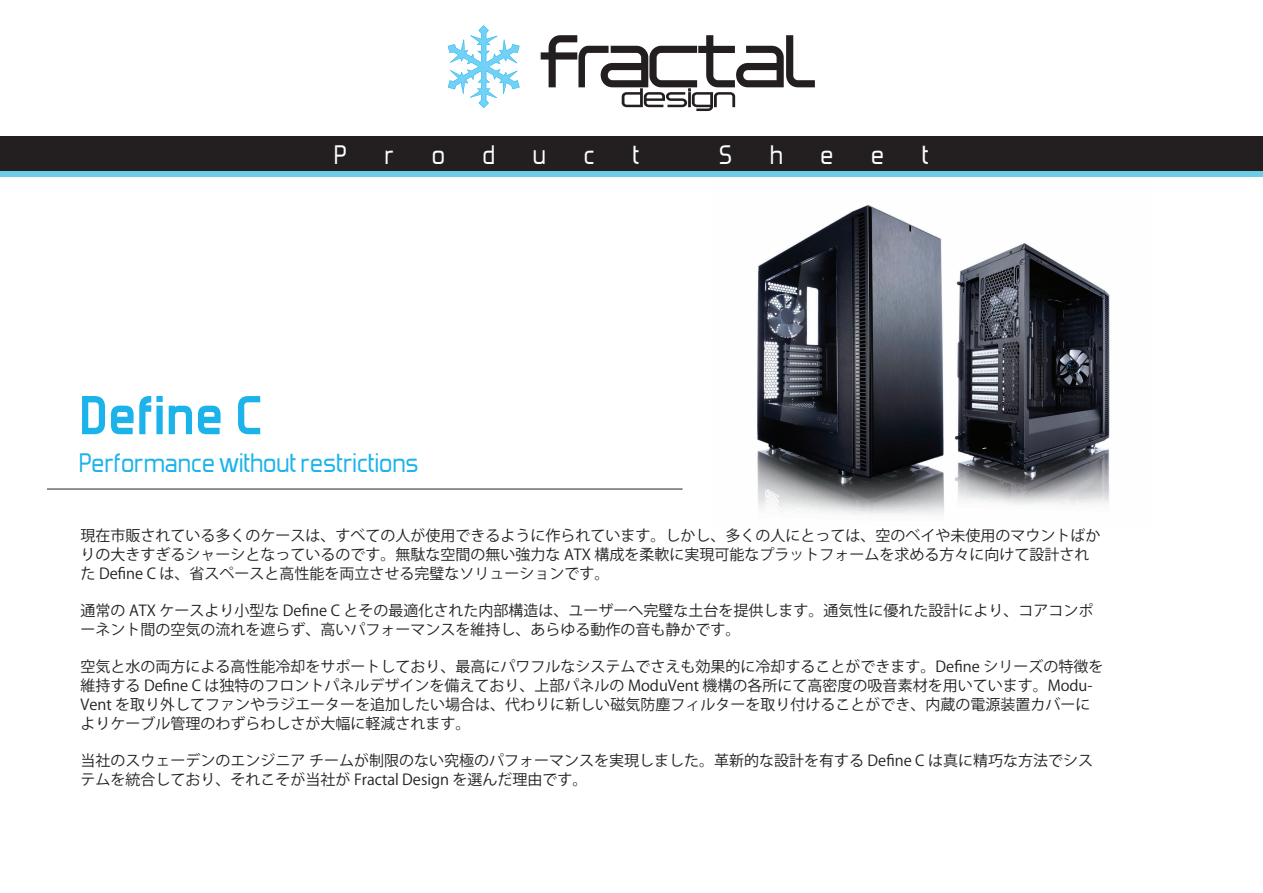
<style>
.page{position:relative;width:1263px;height:893px;background:#fff}
.page>*{position:absolute;margin:0;border:0;box-sizing:border-box;transform-origin:0 0}
.t1{font:700 60.75px "Forgotten Futurist";color:#1bb3e9}
.t2{font:31.5px "Forgotten Futurist";color:#1bb3e9}
.t3{font:31.5px "Forgotten Futurist";letter-spacing:1.2em;color:#fff}
.t4{font:15px/18.8px "Koz Go Pr 6 N";color:#231f20}
</style>
<div class="page">
<hr style="left:47px;top:489px;width:635px;height:1px;background:#231f20">
<div style="left:0;top:164px;width:1263px;height:13px;background:#6ccde7"></div>
<div style="left:0;top:137px;width:1263px;height:34px;background:#231f20"></div>
<svg style="left:541px;top:35px;width:274px;height:76px"></svg>
<svg style="left:448px;top:25px;width:72px;height:83px"></svg>
<img style="left:757px;top:205px;width:353px;height:310px">
<h2 class="t3" style="left:334px;top:141px;width:307px">Product</h2>
<h2 class="t3" style="left:719px;top:141px;width:211px">Sheet</h2>
<h1 class="t1" style="left:79px;top:384px;width:185px">Define C</h1>
<h2 class="t2" style="left:79px;top:449px;width:341px">Performance without restrictions</h2>
<p class="t4" style="left:80px;top:527px;width:1022px">現在市販されている多くのケースは、すべての人が使用できるように作られています。しかし、多くの人にとっては、空のベイや未使用のマウントばかりの大きすぎるシャーシとなっているのです。無駄な空間の無い強力な ATX 構成を柔軟に実現可能なプラットフォームを求める方々に向けて設計された Define C は、省スペースと高性能を両立させる完璧なソリューションです。</p>
<p class="t4" style="left:80px;top:602px;width:1014px">通常の ATX ケースより小型な Define C とその最適化された内部構造は、ユーザーへ完璧な土台を提供します。通気性に優れた設計により、コアコンポーネント間の空気の流れを遮らず、高いパフォーマンスを維持し、あらゆる動作の音も静かです。</p>
<p class="t4" style="left:80px;top:658px;width:1024px">空気と水の両方による高性能冷却をサポートしており、最高にパワフルなシステムでさえも効果的に冷却することができます。Define シリーズの特徴を維持する Define C は独特のフロントパネルデザインを備えており、上部パネルの ModuVent 機構の各所にて高密度の吸音素材を用いています。Modu-Vent を取り外してファンやラジエーターを追加したい場合は、代わりに新しい磁気防塵フィルターを取り付けることができ、内蔵の電源装置カバーによりケーブル管理のわずらわしさが大幅に軽減されます。</p>
<p class="t4" style="left:80px;top:752px;width:1014px">当社のスウェーデンのエンジニア チームが制限のない究極のパフォーマンスを実現しました。革新的な設計を有する Define C は真に精巧な方法でシステムを統合しており、それこそが当社が Fractal Design を選んだ理由です。</p>
</div>
